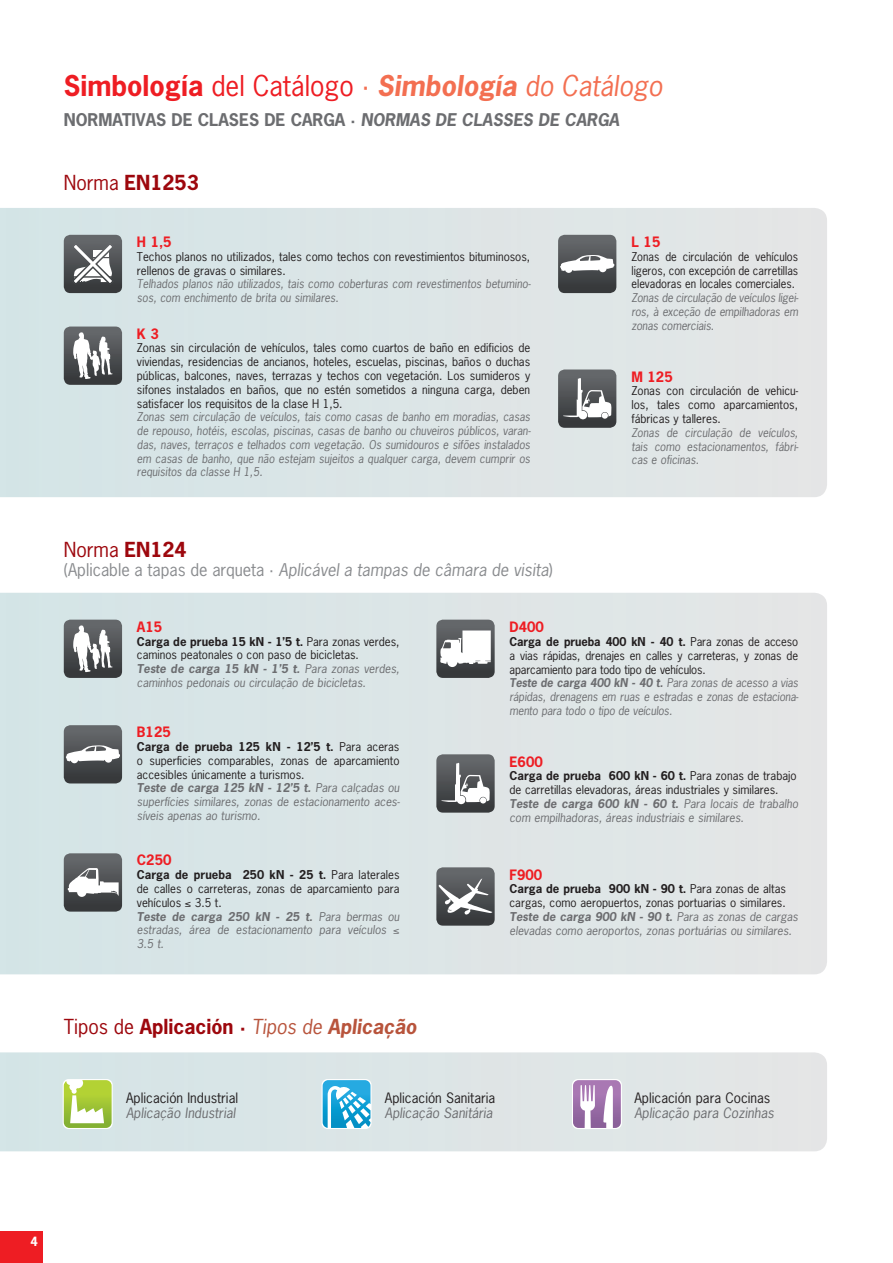
<style>
.page{position:relative;width:893px;height:1263px;background:#fff}
.page>*{position:absolute;margin:0;border:0;box-sizing:border-box;transform-origin:0 0}
.t1{font:27px "News Gothic";color:#ee1d23}
.t2{font:700 19.5px "News Gothic";color:#9d070d}
.t3{font:19.5px "News Gothic";color:#9d070d}
.t4{font:italic 16.5px "News Gothic";color:#8a8c8f}
.t5{font:700 16.5px "News Gothic";color:#6c6d70}
.t6{font:13.5px "News Gothic";color:#231f20}
.t7{font:italic 13.5px "News Gothic";color:#6c6d70}
.t8{font:700 13.5px "News Gothic";color:#ee1d23}
.t9{font:700 12px "News Gothic";color:#fff}
.t10{font:11.55px/13.8px "News Gothic";color:#231f20;text-align:justify}
.t11{font:italic 11.55px/13.8px "News Gothic";color:#6c6d70;text-align:justify;scale:.96 1}
.t12{font:italic 11.55px/13.8px "News Gothic";color:#6c6d70}
.t13{font:11.55px/13.8px "News Gothic";color:#231f20;text-align:justify;scale:.96 1}
.s1{font-weight:700}
.s2{color:#f36f51}
.s3{font-weight:700;font-style:italic;color:#f36f51}
.s4{font-style:italic;color:#f36f51}
.s5{font-style:italic}
.s6{font-weight:400}
.s7{font-style:normal}
.s8{font-weight:400;font-style:italic;color:#b8543c}
.s9{font-style:italic;color:#b8543c}
</style>
<div class="page">
<div style="left:0;top:1052px;width:827px;height:99px;background:#dce5e7"></div>
<div style="left:0;top:1231px;width:43px;height:32px;background:#ee1d23"></div>
<div style="left:0;top:593px;width:827px;height:381px;background:#dce5e7"></div>
<div style="left:0;top:208px;width:827px;height:289px;background:#dce5e7"></div>
<svg style="left:64px;top:725px;width:58px;height:58px"></svg>
<svg style="left:558px;top:235px;width:58px;height:58px"></svg>
<svg style="left:436px;top:867px;width:59px;height:59px;background:#6e7072"></svg>
<svg style="left:436px;top:754px;width:59px;height:59px"></svg>
<svg style="left:558px;top:369px;width:58px;height:59px"></svg>
<svg style="left:64px;top:620px;width:58px;height:58px"></svg>
<svg style="left:64px;top:327px;width:58px;height:58px"></svg>
<svg style="left:436px;top:620px;width:59px;height:58px"></svg>
<svg style="left:64px;top:853px;width:58px;height:59px"></svg>
<svg style="left:64px;top:235px;width:58px;height:58px"></svg>
<svg style="left:63px;top:1079px;width:50px;height:50px"></svg>
<svg style="left:64px;top:1080px;width:48px;height:48px"></svg>
<div style="left:572px;top:1079px;width:50px;height:50px;background:#fff;border-radius:6px"></div>
<svg style="left:573px;top:1080px;width:48px;height:48px"></svg>
<svg style="left:322px;top:1079px;width:50px;height:50px"></svg>
<svg style="left:323px;top:1080px;width:47px;height:48px"></svg>
<p class="t1" style="left:64px;top:69px;width:600px"><span class="s1">Simbología</span> del Catálogo <span class="s2">·</span> <span class="s3">Simbología</span> <span class="s4">do Catálogo</span></p>
<p class="t5" style="left:64px;top:109px;width:557px">NORMATIVAS DE CLASES DE CARGA · <span class="s5">NORMAS DE CLASSES DE CARGA</span></p>
<p class="t2" style="left:64px;top:170px;width:137px"><span class="s6">Norma</span> EN1253</p>
<p class="t8" style="left:137px;top:233px;width:36px">H 1,5</p>
<p class="t10" style="left:137px;top:249px;width:395px">Techos planos no utilizados, tales como techos con revestimientos bituminosos, rellenos de gravas o similares.</p>
<p class="t11" style="left:137px;top:277px;width:412px">Telhados planos não utilizados, tais como coberturas com revestimentos betumino&shy;sos, com enchimento de brita ou similares.</p>
<p class="t8" style="left:137px;top:325px;width:23px">K 3</p>
<p class="t10" style="left:137px;top:341px;width:395px">Zonas sin circulación de vehículos, tales como cuartos de baño en edificios de viviendas, residencias de ancianos, hoteles, escuelas, piscinas, baños o duchas públicas, balcones, naves, terrazas y techos con vegetación. Los sumideros y sifones instalados en baños, que no estén sometidos a ninguna carga, deben satisfacer los requisitos de la clase H 1,5.</p>
<p class="t11" style="left:137px;top:410px;width:412px">Zonas sem circulação de veículos, tais como casas de banho em moradias, casas de repouso, hotéis, escolas, piscinas, casas de banho ou chuveiros públicos, varan&shy;das, naves, terraços e telhados com vegetação. Os sumidouros e sifões instalados em casas de banho, que não estejam sujeitos a qualquer carga, devem cumprir os requisitos da classe H 1,5.</p>
<p class="t3" style="left:64px;top:537px;width:124px">Norma <span class="s1">EN124</span></p>
<p class="t4" style="left:64px;top:559px;width:491px"><span class="s7">(Aplicable a tapas de arqueta ·</span> Aplicável a tampas de câmara de visita<span class="s7">)</span></p>
<p class="t8" style="left:631px;top:233px;width:30px">L 15</p>
<p class="t13" style="left:631px;top:249px;width:175px">Zonas de circulación de vehículos ligeros, con excepción de carretillas elevadoras en locales comerciales.</p>
<p class="t11" style="left:631px;top:291px;width:176px">Zonas de circulação de veículos ligei&shy;ros, à exceção de empilhadoras em zonas comerciais.</p>
<p class="t8" style="left:631px;top:368px;width:43px">M 125</p>
<p class="t10" style="left:631px;top:384px;width:168px">Zonas con circulación de vehicu&shy;los, tales como aparcamientos, fábricas y talleres.</p>
<p class="t11" style="left:631px;top:425px;width:176px">Zonas de circulação de veículos, tais como estacionamentos, fábri&shy;cas e oficinas.</p>
<p class="t8" style="left:137px;top:618px;width:27px">A15</p>
<p class="t10" style="left:137px;top:634px;width:264px"><span class="s1">Carga de prueba 15 kN - 1’5 t.</span> Para zonas verdes, caminos peatonales o con paso de bicicletas.</p>
<p class="t12" style="left:137px;top:662px;width:264px"><span class="s1">Teste de carga 15 kN - 1’5 t.</span> Para zonas verdes, caminhos pedonais ou circulação de bicicletas.</p>
<p class="t8" style="left:137px;top:723px;width:35px">B125</p>
<p class="t10" style="left:137px;top:740px;width:264px"><span class="s1">Carga de prueba 125 kN - 12’5 t.</span> Para aceras o superficies comparables, zonas de aparcamiento accesibles únicamente a turismos.</p>
<p class="t12" style="left:137px;top:781px;width:265px;text-align:justify"><span class="s1">Teste de carga 125 kN - 12’5 t.</span> Para calçadas ou superfícies similares, zonas de estacionamento aces&shy;síveis apenas ao turismo.</p>
<p class="t8" style="left:137px;top:851px;width:36px">C250</p>
<p class="t10" style="left:137px;top:868px;width:264px"><span class="s1">Carga de prueba 250 kN - 25 t.</span> Para laterales de calles o carreteras, zonas de aparcamiento para vehículos ≤ 3.5 t.</p>
<p class="t12" style="left:137px;top:909px;width:264px;text-align:justify"><span class="s1">Teste de carga 250 kN - 25 t.</span> Para bermas ou estradas, área de estacionamento para veículos ≤ 3.5 t.</p>
<p class="t8" style="left:509px;top:618px;width:36px">D400</p>
<p class="t10" style="left:509px;top:634px;width:290px"><span class="s1">Carga de prueba 400 kN - 40 t.</span> Para zonas de acceso a vias rápidas, drenajes en calles y carreteras, y zonas de aparcamiento para todo tipo de vehículos.</p>
<p class="t11" style="left:509px;top:676px;width:303px"><span class="s1">Teste de carga 400 kN - 40 t.</span> Para zonas de acesso a vias rápidas, drenagens em ruas e estradas e zonas de estaciona&shy;mento para todo o tipo de veículos.</p>
<p class="t8" style="left:509px;top:752px;width:35px">E600</p>
<p class="t10" style="left:509px;top:769px;width:289px"><span class="s1">Carga de prueba 600 kN - 60 t.</span> Para zonas de trabajo de carretillas elevadoras, áreas industriales y similares.</p>
<p class="t12" style="left:509px;top:796px;width:290px"><span class="s1">Teste de carga 600 kN - 60 t.</span> Para locais de trabalho com empilhadoras, áreas industriais e similares.</p>
<p class="t8" style="left:509px;top:865px;width:34px">F900</p>
<p class="t10" style="left:509px;top:882px;width:278px"><span class="s1">Carga de prueba 900 kN - 90 t.</span> Para zonas de altas cargas, como aeropuertos, zonas portuarias o similares.</p>
<p class="t12" style="left:509px;top:909px;width:290px"><span class="s1">Teste de carga 900 kN - 90 t.</span> Para as zonas de cargas elevadas como aeroportos, zonas portuárias ou similares.</p>
<p class="t2" style="left:64px;top:1014px;width:354px"><span class="s6">Tipos de</span> Aplicación · <span class="s8">Tipos de</span> <span class="s9">Aplicação</span></p>
<p class="t6" style="left:126px;top:1089px;width:114px">Aplicación Industrial</p>
<p class="t7" style="left:126px;top:1104px;width:111px">Aplicação Industrial</p>
<p class="t6" style="left:385px;top:1089px;width:112px">Aplicación Sanitaria</p>
<p class="t7" style="left:385px;top:1104px;width:109px">Aplicação Sanitária</p>
<p class="t6" style="left:634px;top:1089px;width:138px">Aplicación para Cocinas</p>
<p class="t7" style="left:634px;top:1104px;width:141px">Aplicação para Cozinhas</p>
<p class="t9" style="left:30px;top:1233px;width:9px">4</p>
</div>
